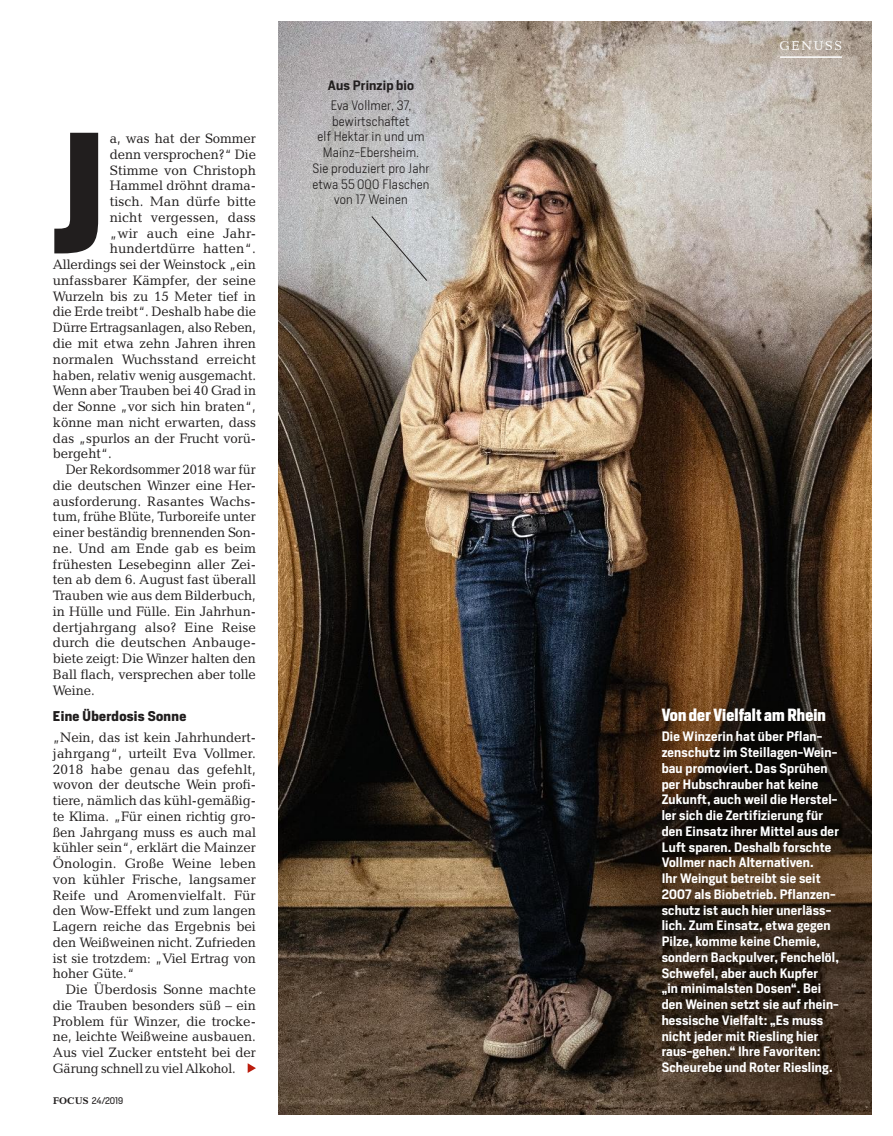
<style>
.page{position:relative;width:893px;height:1136px;background:#fff}
.page>*{position:absolute;margin:0;border:0;box-sizing:border-box;transform-origin:0 0}
.t1{font:700 160.8px "Heron Sans Cond";color:#211e1e}
.t2{font:700 16.5px "Heron Sans Cond";letter-spacing:.01em;color:#fff}
.t3{font:13.8px "Candida Focus Roman";color:#211e1e}
.t4{font:13.8px "Candida Focus Roman";color:#211e1e;scale:.96 1}
.t5{font:700 13.2px "Heron Sans";letter-spacing:.025em;color:#211e1e}
.t6{font:12.9px "Candida Focus Roman";letter-spacing:.135em;color:#fff}
.t7{font:600 12.75px/15.8px "Heron Sans";letter-spacing:.015em;color:#fff}
.t8{font:300 12.75px/15.8px "Heron Sans";letter-spacing:.015em;color:#211e1e}
.t9{font:9px "Heron Sans";color:#211e1e}
.s1{font-family:"Candida Focus";font-weight:700;font-size:9.75px}
.s2{font-weight:600}
</style>
<div class="page">
<img style="left:279px;top:21px;width:593px;height:1093px">
<hr style="left:780px;top:56px;width:62px;height:2px;background:#fff">
<svg style="left:371px;top:215px;width:57px;height:66px;background:#c2c4c4"></svg>
<svg style="left:248px;top:1063px;width:8px;height:9px"></svg>
<p class="t1" style="left:52px;top:88px;width:53px">J</p>
<p class="t3" style="left:110px;top:130px;width:148px">a, was hat der Sommer</p>
<p class="t3" style="left:110px;top:146px;width:148px">denn versprochen?“ Die</p>
<p class="t3" style="left:110px;top:162px;width:148px">Stimme von Christoph</p>
<p class="t3" style="left:110px;top:178px;width:148px">Hammel dröhnt drama-</p>
<p class="t3" style="left:110px;top:193px;width:148px">tisch. Man dürfe bitte</p>
<p class="t3" style="left:110px;top:209px;width:148px">nicht vergessen, dass</p>
<p class="t3" style="left:110px;top:225px;width:148px">„wir auch eine Jahr-</p>
<p class="t3" style="left:110px;top:241px;width:148px">hundertdürre hatten“.</p>
<p class="t3" style="left:53px;top:256px;width:205px">Allerdings sei der Weinstock „ein</p>
<p class="t3" style="left:53px;top:272px;width:204px">unfassbarer Kämpfer, der seine</p>
<p class="t3" style="left:53px;top:288px;width:205px">Wurzeln bis zu 15 Meter tief in</p>
<p class="t3" style="left:53px;top:304px;width:205px">die Erde treibt“. Deshalb habe die</p>
<p class="t4" style="left:53px;top:319px;width:213px">Dürre Ertragsanlagen, also Reben,</p>
<p class="t3" style="left:53px;top:335px;width:204px">die mit etwa zehn Jahren ihren</p>
<p class="t3" style="left:53px;top:351px;width:205px">normalen Wuchsstand erreicht</p>
<p class="t3" style="left:53px;top:367px;width:205px">haben, relativ wenig ausgemacht.</p>
<p class="t3" style="left:53px;top:382px;width:205px">Wenn aber Trauben bei 40 Grad in</p>
<p class="t3" style="left:53px;top:398px;width:205px">der Sonne „vor sich hin braten“,</p>
<p class="t3" style="left:53px;top:414px;width:205px">könne man nicht erwarten, dass</p>
<p class="t3" style="left:53px;top:430px;width:205px">das „spurlos an der Frucht vorü-</p>
<p class="t3" style="left:53px;top:445px;width:60px">bergeht“.</p>
<p class="t4" style="left:66px;top:461px;width:200px">Der Rekordsommer 2018 war für</p>
<p class="t3" style="left:53px;top:477px;width:205px">die deutschen Winzer eine Her-</p>
<p class="t3" style="left:53px;top:493px;width:204px">ausforderung. Rasantes Wachs-</p>
<p class="t3" style="left:53px;top:508px;width:205px">tum, frühe Blüte, Turboreife unter</p>
<p class="t3" style="left:53px;top:524px;width:205px">einer beständig brennenden Son-</p>
<p class="t3" style="left:53px;top:540px;width:205px">ne. Und am Ende gab es beim</p>
<p class="t3" style="left:53px;top:556px;width:205px">frühesten Lesebeginn aller Zei-</p>
<p class="t3" style="left:53px;top:571px;width:205px">ten ab dem 6. August fast überall</p>
<p class="t3" style="left:53px;top:587px;width:204px">Trauben wie aus dem Bilderbuch,</p>
<p class="t3" style="left:53px;top:603px;width:205px">in Hülle und Fülle. Ein Jahrhun-</p>
<p class="t3" style="left:53px;top:619px;width:205px">dertjahrgang also? Eine Reise</p>
<p class="t3" style="left:53px;top:634px;width:205px">durch die deutschen Anbauge-</p>
<p class="t3" style="left:53px;top:650px;width:204px">biete zeigt: Die Winzer halten den</p>
<p class="t3" style="left:53px;top:666px;width:205px">Ball flach, versprechen aber tolle</p>
<p class="t3" style="left:53px;top:682px;width:43px">Weine.</p>
<p class="t5" style="left:53px;top:707px;width:135px">Eine Überdosis Sonne</p>
<p class="t3" style="left:53px;top:729px;width:205px">„Nein, das ist kein Jahrhundert-</p>
<p class="t3" style="left:53px;top:745px;width:204px">jahrgang“, urteilt Eva Vollmer.</p>
<p class="t3" style="left:53px;top:760px;width:204px">2018 habe genau das gefehlt,</p>
<p class="t3" style="left:53px;top:776px;width:205px">wovon der deutsche Wein profi-</p>
<p class="t3" style="left:53px;top:792px;width:205px">tiere, nämlich das kühl-gemäßig-</p>
<p class="t3" style="left:53px;top:808px;width:205px">te Klima. „Für einen richtig gro-</p>
<p class="t3" style="left:53px;top:823px;width:205px">ßen Jahrgang muss es auch mal</p>
<p class="t3" style="left:53px;top:839px;width:205px">kühler sein“, erklärt die Mainzer</p>
<p class="t3" style="left:53px;top:855px;width:205px">Önologin. Große Weine leben</p>
<p class="t3" style="left:53px;top:871px;width:205px">von kühler Frische, langsamer</p>
<p class="t3" style="left:53px;top:886px;width:204px">Reife und Aromenvielfalt. Für</p>
<p class="t3" style="left:53px;top:902px;width:205px">den Wow-Effekt und zum langen</p>
<p class="t3" style="left:53px;top:918px;width:204px">Lagern reiche das Ergebnis bei</p>
<p class="t3" style="left:53px;top:934px;width:205px">den Weißweinen nicht. Zufrieden</p>
<p class="t3" style="left:53px;top:949px;width:205px">ist sie trotzdem: „Viel Ertrag von</p>
<p class="t3" style="left:53px;top:965px;width:83px">hoher Güte.“</p>
<p class="t3" style="left:66px;top:981px;width:192px">Die Überdosis Sonne machte</p>
<p class="t3" style="left:53px;top:997px;width:205px">die Trauben besonders süß – ein</p>
<p class="t3" style="left:53px;top:1012px;width:205px">Problem für Winzer, die trocke-</p>
<p class="t3" style="left:53px;top:1028px;width:205px">ne, leichte Weißweine ausbauen.</p>
<p class="t3" style="left:53px;top:1044px;width:205px">Aus viel Zucker entsteht bei der</p>
<p class="t4" style="left:53px;top:1060px;width:192px">Gärung schnell zu viel Alkohol.</p>
<p class="t9" style="left:53px;top:1095px;width:72px"><span class="s1">FOCUS</span> 24/2019</p>
<p class="t8" style="left:328px;top:75px;width:88px;line-height:20px"><span class="s2">Aus Prinzip bio<br></span>Eva Vollmer, 37,</p>
<p class="t8" style="left:312px;top:113px;width:119px;text-align:center">bewirtschaftet<br>elf Hektar in und um<br>Mainz-Ebersheim.<br>Sie produziert pro Jahr etwa 55 000 Flaschen von 17 Weinen</p>
<p class="t6" style="left:779px;top:39px;width:64px">GENUSS</p>
<p class="t2" style="left:662px;top:704px;width:166px">Von der Vielfalt am Rhein</p>
<p class="t7" style="left:662px;top:728px;width:179px">Die Winzerin hat über Pflan&shy;zenschutz im Steillagen-Wein&shy;bau promoviert. Das Sprühen per Hubschrauber hat keine<br>Zukunft, auch weil die Herstel&shy;ler sich die Zertifizierung für den Einsatz ihrer Mittel aus der<br>Luft sparen. Deshalb forschte<br>Vollmer nach Alternativen.<br>Ihr Weingut betreibt sie seit<br>2007 als Biobetrieb. Pflanzen&shy;schutz ist auch hier unerläss&shy;lich. Zum Einsatz, etwa gegen<br>Pilze, komme keine Chemie, sondern Backpulver, Fenchelöl,<br>Schwefel, aber auch Kupfer<br>„in minimalsten Dosen“. Bei den Weinen setzt sie auf rhein&shy;hessische Vielfalt: „Es muss nicht jeder mit Riesling hier raus-gehen.“ Ihre Favoriten:<br>Scheurebe und Roter Riesling.</p>
</div>
